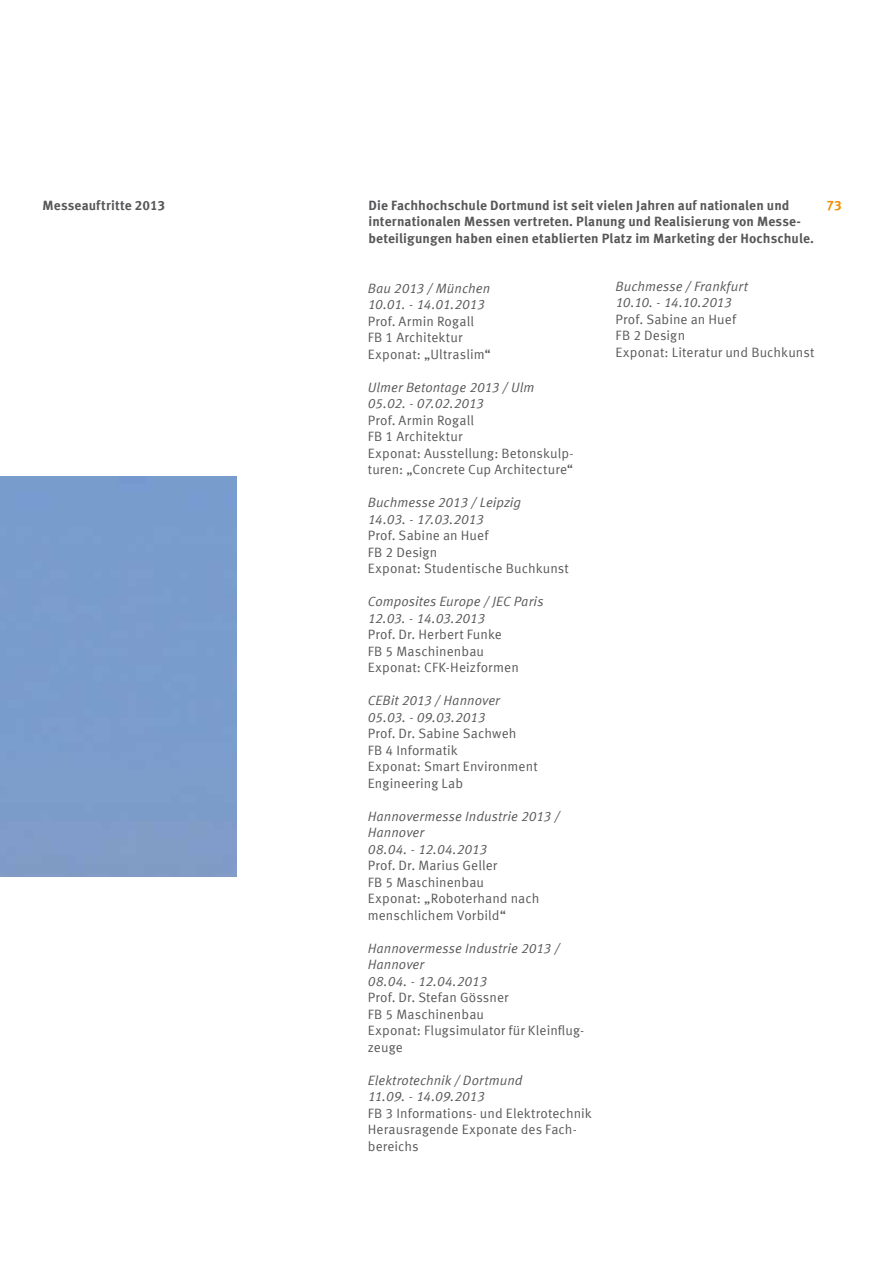
<style>
.page{position:relative;width:893px;height:1263px;background:#fff}
.page>*{position:absolute;margin:0;border:0;box-sizing:border-box;transform-origin:0 0}
.t1{font:13.5px/16.5px "Meta Offc Pro Norm";letter-spacing:.01em;color:#58585a}
.t2{font:13.5px/16.5px "Meta Offc Pro Norm Ita";letter-spacing:.005em;color:#58585a}
.t3{font:700 13.5px/16.5px "Meta Offc Pro";letter-spacing:.005em;color:#58585a}
.t4{font:700 13.5px "Meta Offc Pro";color:#f18e00}
</style>
<div class="page">
<p class="t3" style="left:43px;top:196px;width:124px">Messeauftritte 2013</p>
<p class="t3" style="left:368px;top:196px;width:447px">Die Fachhochschule Dortmund ist seit vielen Jahren auf nationalen und internationalen Messen vertreten. Planung und Realisierung von Messe&shy;beteiligungen haben einen etablierten Platz im Marketing der Hochschule.</p>
<p class="t4" style="left:826px;top:195px;width:17px">73</p>
<p class="t2" style="left:368px;top:279px;width:124px">Bau 2013 / München<br>10.01. - 14.01.2013</p>
<p class="t1" style="left:368px;top:312px;width:125px">Prof. Armin Rogall<br>FB 1 Architektur<br>Exponat: „Ultraslim“</p>
<p class="t2" style="left:368px;top:378px;width:168px">Ulmer Betontage 2013 / Ulm<br>05.02. - 07.02.2013</p>
<p class="t1" style="left:368px;top:411px;width:207px">Prof. Armin Rogall<br>FB 1 Architektur<br>Exponat: Ausstellung: Betonskulp&shy;turen: „Concrete Cup Architecture“</p>
<p class="t2" style="left:368px;top:493px;width:155px">Buchmesse 2013 / Leipzig<br>14.03. - 17.03.2013</p>
<p class="t1" style="left:368px;top:526px;width:203px">Prof. Sabine an Huef<br>FB 2 Design<br>Exponat: Studentische Buchkunst</p>
<p class="t2" style="left:368px;top:592px;width:177px">Composites Europe / JEC Paris<br>12.03. - 14.03.2013</p>
<p class="t1" style="left:368px;top:625px;width:153px">Prof. Dr. Herbert Funke<br>FB 5 Maschinenbau<br>Exponat: CFK-Heizformen</p>
<p class="t2" style="left:368px;top:691px;width:134px">CEBit 2013 / Hannover<br>05.03. - 09.03.2013</p>
<p class="t1" style="left:368px;top:724px;width:171px">Prof. Dr. Sabine Sachweh<br>FB 4 Informatik<br>Exponat: Smart Environment<br>Engineering Lab</p>
<p class="t2" style="left:368px;top:807px;width:194px">Hannovermesse Industrie 2013 /<br>Hannover<br>08.04. - 12.04.2013</p>
<p class="t1" style="left:368px;top:856px;width:173px">Prof. Dr. Marius Geller<br>FB 5 Maschinenbau<br>Exponat: „Roboterhand nach menschlichem Vorbild“</p>
<p class="t2" style="left:368px;top:939px;width:194px">Hannovermesse Industrie 2013 /<br>Hannover<br>08.04. - 12.04.2013</p>
<p class="t1" style="left:368px;top:988px;width:218px">Prof. Dr. Stefan Gössner<br>FB 5 Maschinenbau<br>Exponat: Flugsimulator für Kleinflug&shy;zeuge</p>
<p class="t2" style="left:368px;top:1071px;width:156px">Elektrotechnik / Dortmund<br>11.09. - 14.09.2013</p>
<p class="t1" style="left:368px;top:1104px;width:225px">FB 3 Informations- und Elektrotechnik<br>Herausragende Exponate des Fach&shy;bereichs</p>
<p class="t2" style="left:615px;top:277px;width:134px">Buchmesse / Frankfurt<br>10.10. - 14.10.2013</p>
<p class="t1" style="left:615px;top:310px;width:201px">Prof. Sabine an Huef<br>FB 2 Design<br>Exponat: Literatur und Buchkunst</p>
</div>
